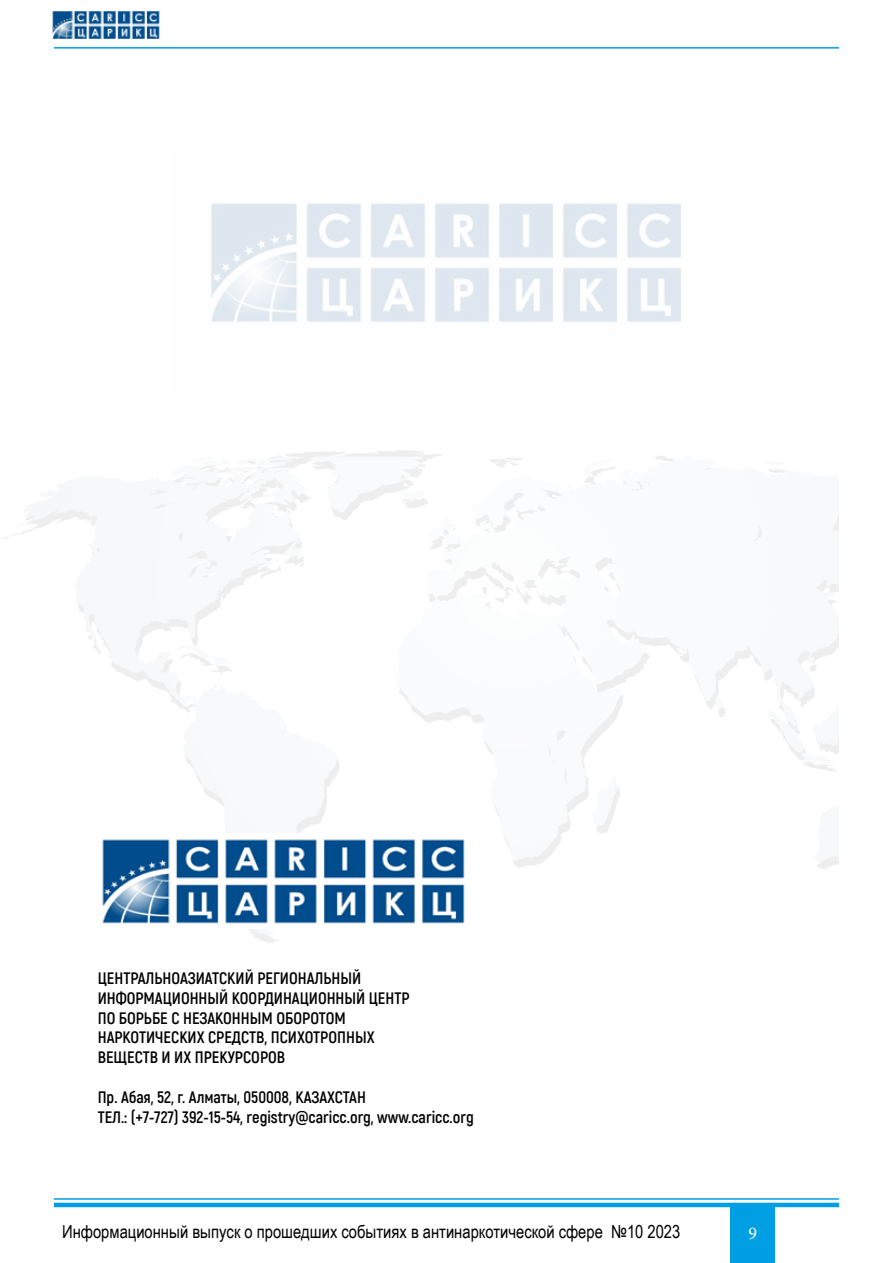
<style>
.page{position:relative;width:893px;height:1263px;background:#fff}
.page>*{position:absolute;margin:0;border:0;box-sizing:border-box;transform-origin:0 0}
.t1{font:18px "Arial Narrow";color:#000}
.t2{font:18px "Minion Pro";color:#fff}
.t3{font:700 16.5px/19.8px "Akrobat";color:#000}
</style>
<div class="page">
<svg style="left:2px;top:450px;width:837px;height:493px"></svg>
<svg style="left:309px;top:457px;width:207px;height:56px"></svg>
<hr style="left:54px;top:1198px;width:785px;height:2px;background:#009fe3">
<hr style="left:54px;top:1203px;width:785px;height:4px;background:#009fe3">
<div style="left:730px;top:1207px;width:45px;height:56px;background:#009fe3"></div>
<hr style="left:54px;top:47px;width:785px;height:2px;background:#009fe3">
<img style="left:211px;top:203px;width:470px;height:119px">
<img style="left:52px;top:11px;width:108px;height:28px">
<img style="left:98px;top:833px;width:372px;height:96px">
<p class="t3" style="left:98px;top:968px;width:313px">ЦЕНТРАЛЬНОАЗИАТСКИЙ РЕГИОНАЛЬНЫЙ ИНФОРМАЦИОННЫЙ КООРДИНАЦИОННЫЙ ЦЕНТР ПО БОРЬБЕ С НЕЗАКОННЫМ ОБОРОТОМ НАРКОТИЧЕСКИХ СРЕДСТВ, ПСИХОТРОПНЫХ ВЕЩЕСТВ И ИХ ПРЕКУРСОРОВ</p>
<p class="t3" style="left:98px;top:1087px;width:377px">Пр. Абая, 52, г. Алматы, 050008, КАЗАХСТАН<br>ТЕЛ.: (+7-727) 392-15-54, registry@caricc.org, www.caricc.org</p>
<p class="t1" style="left:62px;top:1218px;width:620px">Информационный выпуск о прошедших событиях в антинаркотической сфере №10 2023</p>
<p class="t2" style="left:748px;top:1221px;width:10px">9</p>
</div>
